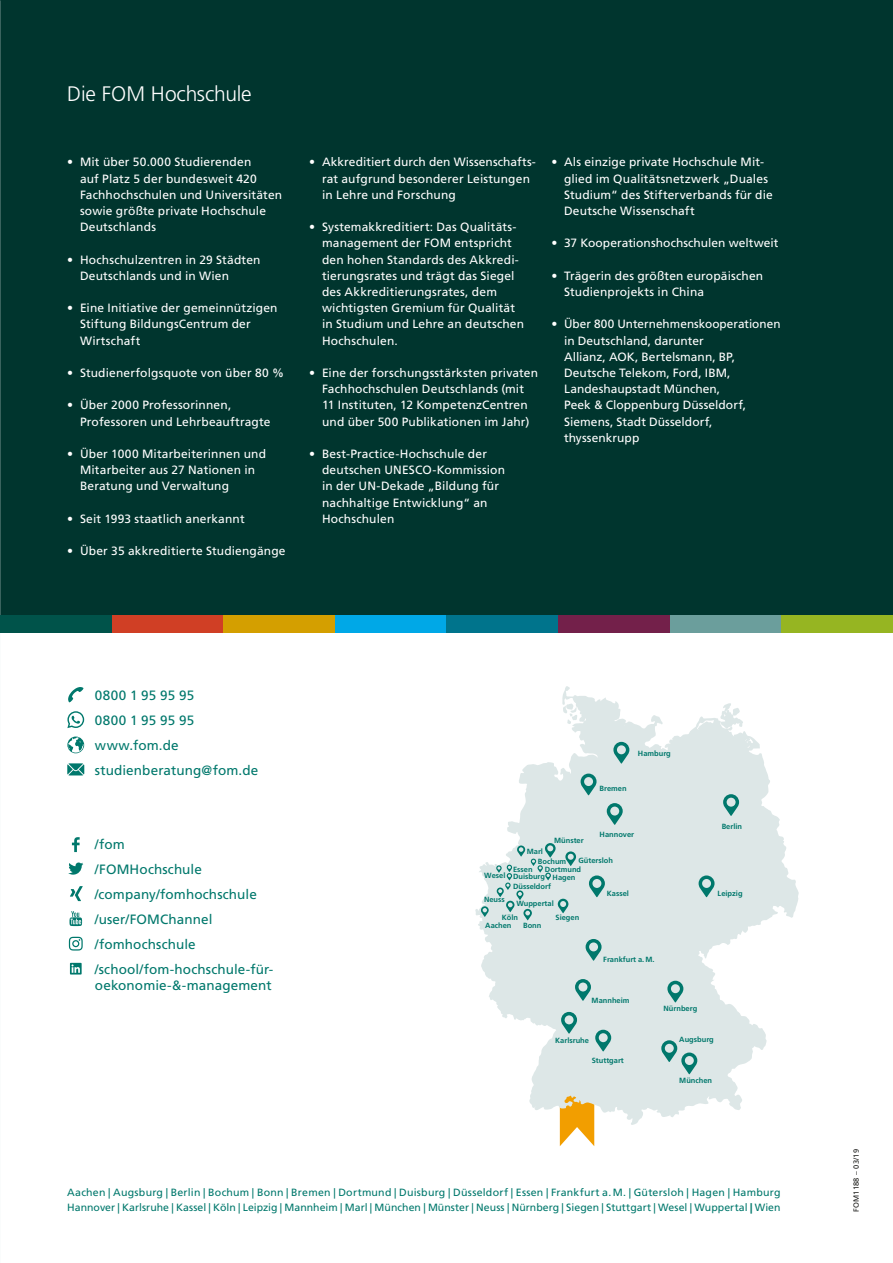
<style>
.page{position:relative;width:893px;height:1263px;background:#fff}
.page>*{position:absolute;margin:0;border:0;box-sizing:border-box;transform-origin:0 0}
.t1{font:300 21px "Frutiger LT Std";letter-spacing:-.005em;color:#fff}
.t2{font:13.5px/25px "Frutiger LT Std";letter-spacing:.01em;color:#00786c}
.t3{font:12px/16.2px "Frutiger LT Std";letter-spacing:.01em;color:#fff}
.t4{font:10.5px/15px "Frutiger LT Std";letter-spacing:.015em;color:#00786c}
.t5{font:700 7.5px/7.6px "Frutiger LT Std";color:#00786c}
.t6{font:7.5px "Frutiger LT Std";letter-spacing:.025em;color:#1d1d1b}
.s1{font-weight:900}
</style>
<div class="page">
<div style="left:0;top:0;width:893px;height:623px;background:#00352e"></div>
<svg style="left:560px;top:1125px;width:34px;height:21px"></svg>
<svg style="left:475px;top:686px;width:324px;height:439px;fill:#dde7e7"></svg>
<svg style="left:613px;top:742px;width:16px;height:22px"></svg>
<svg style="left:723px;top:794px;width:16px;height:22px"></svg>
<svg style="left:581px;top:773px;width:15px;height:22px"></svg>
<svg style="left:607px;top:803px;width:16px;height:22px"></svg>
<svg style="left:589px;top:875px;width:16px;height:22px"></svg>
<svg style="left:699px;top:875px;width:15px;height:22px"></svg>
<svg style="left:481px;top:906px;width:8px;height:11px"></svg>
<svg style="left:496px;top:843px;width:80px;height:77px;background:#cadddc"></svg>
<svg style="left:586px;top:939px;width:16px;height:22px"></svg>
<svg style="left:575px;top:979px;width:16px;height:22px"></svg>
<svg style="left:561px;top:1012px;width:16px;height:22px"></svg>
<svg style="left:595px;top:1030px;width:16px;height:21px"></svg>
<svg style="left:667px;top:981px;width:16px;height:21px"></svg>
<svg style="left:661px;top:1040px;width:36px;height:34px"></svg>
<svg style="left:68px;top:687px;width:16px;height:15px"></svg>
<svg style="left:67px;top:711px;width:17px;height:17px"></svg>
<svg style="left:67px;top:736px;width:17px;height:17px"></svg>
<svg style="left:67px;top:763px;width:17px;height:12px"></svg>
<svg style="left:72px;top:837px;width:8px;height:15px"></svg>
<svg style="left:68px;top:862px;width:15px;height:13px"></svg>
<svg style="left:70px;top:886px;width:13px;height:15px"></svg>
<svg style="left:70px;top:911px;width:12px;height:15px"></svg>
<svg style="left:69px;top:937px;width:14px;height:13px"></svg>
<svg style="left:70px;top:963px;width:12px;height:11px"></svg>
<div style="left:335px;top:615px;width:111px;height:17px;background:#00a8e7"></div>
<div style="left:670px;top:615px;width:111px;height:17px;background:#6b9e9c"></div>
<div style="left:446px;top:615px;width:112px;height:17px;background:#00748c"></div>
<div style="left:558px;top:615px;width:112px;height:17px;background:#73204a"></div>
<div style="left:223px;top:615px;width:112px;height:17px;background:#d49f00"></div>
<div style="left:112px;top:615px;width:111px;height:17px;background:#d03f25"></div>
<div style="left:0;top:615px;width:112px;height:17px;background:#00534a"></div>
<div style="left:781px;top:615px;width:112px;height:17px;background:#96b522"></div>
<h1 class="t1" style="left:67px;top:82px;width:186px">Die FOM Hochschule</h1>
<p class="t3" style="left:80px;top:154px;width:204px;text-indent:-13px">• Mit über 50.000 Studierenden<br>auf Platz 5 der bundesweit 420<br>Fachhochschulen und Universitäten sowie größte private Hochschule<br>Deutschlands</p>
<p class="t3" style="left:80px;top:251px;width:182px;text-indent:-13px">• Hochschulzentren in 29 Städten<br>Deutschlands und in Wien</p>
<p class="t3" style="left:80px;top:300px;width:199px;text-indent:-13px">• Eine Initiative der gemeinnützigen<br>Stiftung BildungsCentrum der<br>Wirtschaft</p>
<p class="t3" style="left:67px;top:365px;width:218px">• Studienerfolgsquote von über 80 %</p>
<p class="t3" style="left:80px;top:397px;width:192px;text-indent:-13px">• Über 2000 Professorinnen,<br>Professoren und Lehrbeauftragte</p>
<p class="t3" style="left:80px;top:446px;width:188px;text-indent:-13px">• Über 1000 Mitarbeiterinnen und<br>Mitarbeiter aus 27 Nationen in<br>Beratung und Verwaltung</p>
<p class="t3" style="left:67px;top:511px;width:179px">• Seit 1993 staatlich anerkannt</p>
<p class="t3" style="left:67px;top:543px;width:220px">• Über 35 akkreditierte Studiengänge</p>
<p class="t3" style="left:322px;top:154px;width:215px;text-indent:-13px">• Akkreditiert durch den Wissenschafts&shy;rat aufgrund besonderer Leistungen in Lehre und Forschung</p>
<p class="t3" style="left:322px;top:219px;width:204px;text-indent:-13px">• Systemakkreditiert: Das Qualitäts&shy;management der FOM entspricht den hohen Standards des Akkredi&shy;tierungsrates und trägt das Siegel des Akkreditierungsrates, dem wichtigsten Gremium für Qualität in Studium und Lehre an deutschen<br>Hochschulen.</p>
<p class="t3" style="left:309px;top:365px;width:230px;text-align:center">• Eine der forschungsstärksten privaten Fachhochschulen Deutschlands (mit<br>11 Instituten, 12 KompetenzCentren und über 500 Publikationen im Jahr)</p>
<p class="t3" style="left:322px;top:446px;width:185px;text-indent:-13px">• Best-Practice-Hochschule der deutschen UNESCO-Kommission in der UN-Dekade „Bildung für nachhaltige Entwicklung“ an<br>Hochschulen</p>
<p class="t3" style="left:564px;top:154px;width:210px;text-indent:-13px">• Als einzige private Hochschule Mit&shy;glied im Qualitätsnetzwerk „Duales Studium“ des Stifterverbands für die Deutsche Wissenschaft</p>
<p class="t3" style="left:551px;top:235px;width:229px">• 37 Kooperationshochschulen weltweit</p>
<p class="t3" style="left:564px;top:268px;width:201px;text-indent:-13px">• Trägerin des größten europäischen<br>Studienprojekts in China</p>
<p class="t3" style="left:564px;top:316px;width:218px;text-indent:-13px">• Über 800 Unternehmenskooperationen in Deutschland, darunter<br>Allianz, AOK, Bertelsmann, BP,<br>Deutsche Telekom, Ford, IBM,<br>Landeshaupstadt München,<br>Peek &amp; Cloppenburg Düsseldorf,<br>Siemens, Stadt Düsseldorf, thyssenkrupp</p>
<p class="t2" style="left:95px;top:683px;width:165px">0800 1 95 95 95<br>0800 1 95 95 95 www.fom.de studienberatung@fom.de</p>
<p class="t2" style="left:95px;top:832px;width:180px">/fom<br>/FOMHochschule /company/fomhochschule /user/FOMChannel /fomhochschule /school/fom-hochschule-für-</p>
<p class="t2" style="left:95px;top:973px;width:178px">oekonomie-&amp;-management</p>
<p class="t5" style="left:527px;top:848px;width:18px">Marl</p>
<p class="t5" style="left:554px;top:836px;width:31px">Münster</p>
<p class="t5" style="left:600px;top:784px;width:28px">Bremen</p>
<p class="t5" style="left:638px;top:750px;width:34px">Hamburg</p>
<p class="t5" style="left:600px;top:830px;width:36px">Hannover</p>
<p class="t5" style="left:722px;top:822px;width:22px">Berlin</p>
<p class="t5" style="left:578px;top:857px;width:36px">Gütersloh</p>
<p class="t5" style="left:538px;top:858px;width:30px">Bochum</p>
<p class="t5" style="left:513px;top:865px;width:70px;text-indent:32px">Dortmund<br>Duisburg</p>
<p class="t5" style="left:513px;top:865px;width:21px">Essen</p>
<p class="t5" style="left:484px;top:871px;width:23px">Wesel</p>
<p class="t5" style="left:502px;top:914px;width:18px">Köln</p>
<p class="t5" style="left:553px;top:874px;width:24px">Hagen</p>
<p class="t5" style="left:513px;top:882px;width:39px">Düsseldorf</p>
<p class="t5" style="left:607px;top:889px;width:24px">Kassel</p>
<p class="t5" style="left:718px;top:889px;width:27px">Leipzig</p>
<p class="t5" style="left:484px;top:896px;width:22px">Neuss</p>
<p class="t5" style="left:485px;top:922px;width:28px">Aachen</p>
<p class="t5" style="left:516px;top:900px;width:39px">Wuppertal</p>
<p class="t5" style="left:555px;top:914px;width:25px">Siegen</p>
<p class="t5" style="left:523px;top:922px;width:20px">Bonn</p>
<p class="t5" style="left:603px;top:956px;width:53px">Frankfurt a. M.</p>
<p class="t5" style="left:592px;top:996px;width:39px">Mannheim</p>
<p class="t5" style="left:555px;top:1036px;width:35px">Karlsruhe</p>
<p class="t5" style="left:592px;top:1057px;width:34px">Stuttgart</p>
<p class="t5" style="left:663px;top:1005px;width:35px">Nürnberg</p>
<p class="t5" style="left:679px;top:1035px;width:36px">Augsburg</p>
<p class="t5" style="left:679px;top:1077px;width:34px">München</p>
<p class="t4" style="left:67px;top:1185px;width:715px">Aachen | Augsburg | Berlin | Bochum | Bonn | Bremen | Dortmund | Duisburg | Düsseldorf | Essen | Frankfurt a. M. | Gütersloh | Hagen | Hamburg<br>Hannover | Karlsruhe | Kassel | Köln | Leipzig | Mannheim | Marl | München | Münster | Neuss | Nürnberg | Siegen | Stuttgart | Wesel | Wuppertal <span class="s1">|</span> Wien</p>
<p class="t6" style="left:852px;top:1212px;width:64px;rotate:-90deg">FOM1188 – 03/19</p>
</div>
